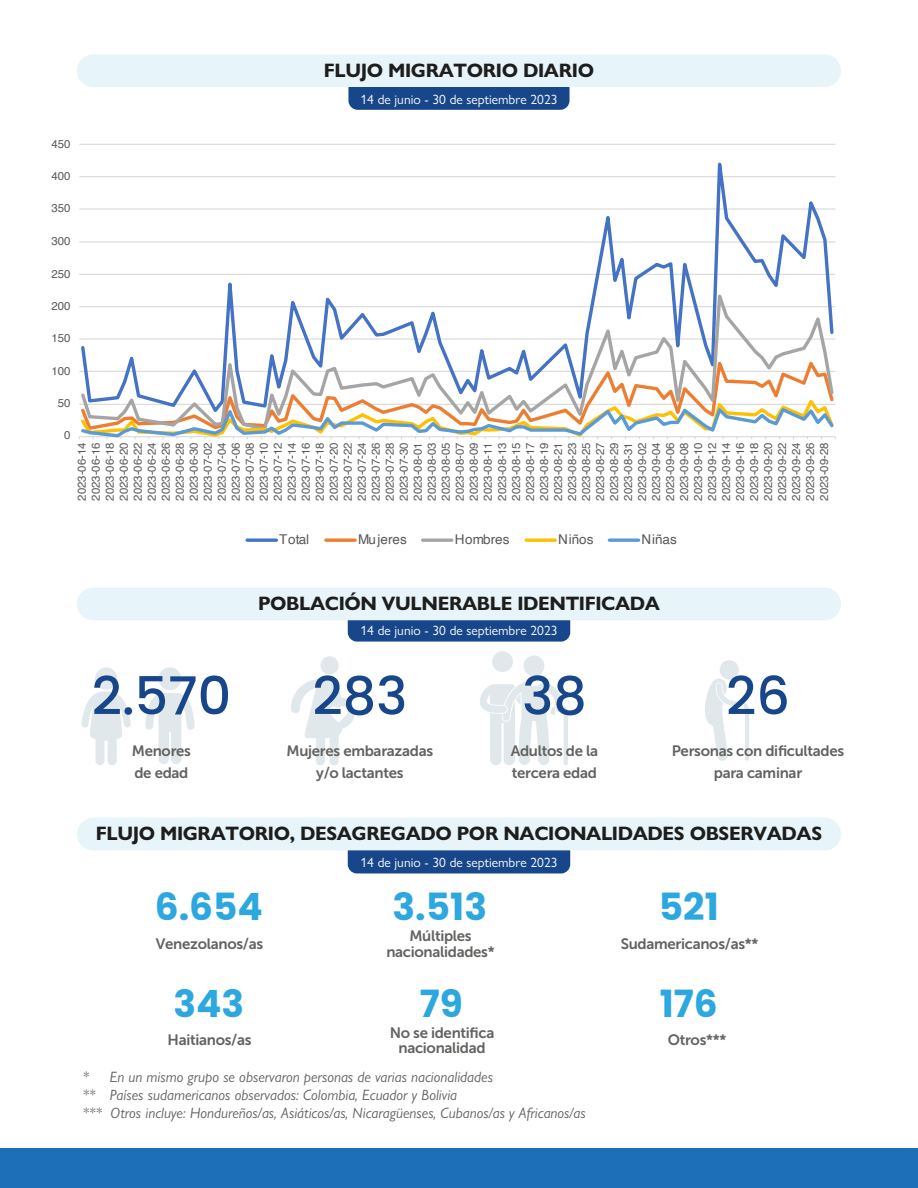
<style>
.page{position:relative;width:918px;height:1188px;background:#fff}
.page>*{position:absolute;margin:0;border:0;box-sizing:border-box;transform-origin:0 0}
.t1{font:500 52.5px "Poppins";color:#17478a}
.t2{font:700 37.5px "Poppins";color:#2da7df}
.t3{font:700 19.5px "Gill Sans Nova";letter-spacing:-.02em;color:#1d1d1b}
.t4{font:15px/21.6px "Museo Sans 700";letter-spacing:-.02em;color:#626260;text-align:center}
.t5{font:italic 15px/18px "Gill Sans Nova";color:#606160}
.t6{font:13.5px "Gill Sans Nova";color:#fff}
.t7{font:13.5px "Helvetica";color:#595959}
.t8{font:11.4px/14px "Helvetica";color:#595959;text-align:justify}
</style>
<div class="page">
<div style="left:348px;top:610px;width:222px;height:32px;background:#17478a;border-radius:9px"></div>
<div style="left:348px;top:842px;width:222px;height:31px;background:#17478a;border-radius:9px"></div>
<div style="left:348px;top:79px;width:222px;height:31px;background:#17478a;border-radius:9px"></div>
<svg style="left:81px;top:691px;width:50px;height:74px"></svg>
<div style="left:95px;top:667px;width:22px;height:23px;background:#e0e8eb;border-radius:50%"></div>
<svg style="left:145px;top:693px;width:50px;height:71px"></svg>
<div style="left:159px;top:667px;width:22px;height:23px;background:#e0e8eb;border-radius:50%"></div>
<svg style="left:291px;top:679px;width:64px;height:86px"></svg>
<div style="left:320px;top:656px;width:19px;height:18px;background:#e0e8eb;border-radius:50%"></div>
<div style="left:77px;top:588px;width:764px;height:32px;background:#e7f4f9;border-radius:16px"></div>
<div style="left:77px;top:54px;width:764px;height:33px;background:#e7f4f9;border-radius:16px"></div>
<div style="left:77px;top:818px;width:764px;height:32px;background:#e7f4f9;border-radius:16px"></div>
<svg style="left:705px;top:660px;width:44px;height:101px"></svg>
<svg style="left:480px;top:651px;width:88px;height:114px"></svg>
<div style="left:0;top:1148px;width:918px;height:40px;background:#1d70b7"></div>
<svg style="left:247px;top:538px;width:29px;height:4px"></svg>
<svg style="left:326px;top:538px;width:29px;height:4px"></svg>
<svg style="left:423px;top:538px;width:29px;height:4px"></svg>
<svg style="left:526px;top:538px;width:29px;height:4px"></svg>
<svg style="left:609px;top:538px;width:30px;height:4px"></svg>
<svg style="left:79px;top:144px;width:756px;height:135px"></svg>
<svg style="left:79px;top:279px;width:756px;height:116px"></svg>
<svg style="left:78px;top:395px;width:758px;height:44px"></svg>
<h3 class="t3" style="left:324px;top:58px;width:272px">FLUJO MIGRATORIO DIARIO</h3>
<p class="t8" style="left:51px;top:137px;width:21px">450</p>
<p class="t8" style="left:51px;top:169px;width:21px">400</p>
<p class="t8" style="left:51px;top:202px;width:21px">350</p>
<p class="t8" style="left:51px;top:234px;width:21px">300</p>
<p class="t8" style="left:51px;top:267px;width:21px">250</p>
<p class="t8" style="left:51px;top:299px;width:21px">200</p>
<p class="t8" style="left:51px;top:332px;width:21px">150</p>
<p class="t8" style="left:51px;top:364px;width:21px">100</p>
<p class="t8" style="left:58px;top:396px;width:14px">50</p>
<p class="t8" style="left:64px;top:429px;width:8px">0</p>
<p class="t6" style="left:360px;top:91px;width:199px">14 de junio - 30 de septiembre 2023</p>
<p class="t8" style="left:75px;top:501px;width:60px;rotate:-90deg">2023-06-14<br>2023-06-16<br>2023-06-18<br>2023-06-20<br>2023-06-22<br>2023-06-24<br>2023-06-26<br>2023-06-28<br>2023-06-30<br>2023-07-02<br>2023-07-04<br>2023-07-06<br>2023-07-08<br>2023-07-10<br>2023-07-12<br>2023-07-14<br>2023-07-16<br>2023-07-18<br>2023-07-20<br>2023-07-22<br>2023-07-24<br>2023-07-26<br>2023-07-28<br>2023-07-30<br>2023-08-01<br>2023-08-03<br>2023-08-05<br>2023-08-07<br>2023-08-09<br>2023-08-11<br>2023-08-13<br>2023-08-15<br>2023-08-17<br>2023-08-19<br>2023-08-21<br>2023-08-23<br>2023-08-25<br>2023-08-27<br>2023-08-29<br>2023-08-31<br>2023-09-02<br>2023-09-04<br>2023-09-06<br>2023-09-08<br>2023-09-10<br>2023-09-12<br>2023-09-14<br>2023-09-16<br>2023-09-18<br>2023-09-20<br>2023-09-22<br>2023-09-24<br>2023-09-26<br>2023-09-28</p>
<p class="t7" style="left:279px;top:528px;width:31px">Total</p>
<p class="t7" style="left:358px;top:528px;width:50px">Mujeres</p>
<p class="t7" style="left:455px;top:528px;width:56px">Hombres</p>
<p class="t7" style="left:558px;top:528px;width:37px">Niños</p>
<p class="t7" style="left:642px;top:528px;width:37px">Niñas</p>
<h3 class="t3" style="left:258px;top:592px;width:403px">POBLACIÓN VULNERABLE IDENTIFICADA</h3>
<h1 class="t1" style="left:92px;top:666px;width:141px">2.570</h1>
<h3 class="t4" style="left:132px;top:740px;width:61px;text-align:left">Menores de edad</h3>
<p class="t6" style="left:360px;top:623px;width:199px">14 de junio - 30 de septiembre 2023</p>
<h1 class="t1" style="left:312px;top:666px;width:96px">283</h1>
<h3 class="t4" style="left:287px;top:740px;width:148px">Mujeres embarazadas y/o lactantes</h3>
<h1 class="t1" style="left:522px;top:666px;width:66px">38</h1>
<h3 class="t4" style="left:511px;top:740px;width:89px;text-align:left">Adultos de la tercera edad</h3>
<h1 class="t1" style="left:726px;top:666px;width:65px">26</h1>
<h3 class="t4" style="left:672px;top:740px;width:174px">Personas con dificultades para caminar</h3>
<h3 class="t3" style="left:96px;top:822px;width:728px">FLUJO MIGRATORIO, DESAGREGADO POR NACIONALIDADES OBSERVADAS</h3>
<h2 class="t2" style="left:155px;top:886px;width:110px">6.654</h2>
<h3 class="t4" style="left:156px;top:933px;width:109px">Venezolanos/as</h3>
<h2 class="t2" style="left:174px;top:982px;width:72px">343</h2>
<h3 class="t4" style="left:168px;top:1029px;width:86px">Haitianos/as</h3>
<p class="t6" style="left:360px;top:855px;width:199px">14 de junio - 30 de septiembre 2023</p>
<h2 class="t2" style="left:393px;top:886px;width:96px">3.513</h2>
<h3 class="t4" style="left:386px;top:928px;width:110px;line-height:15.6px">Múltiples nacionalidades*</h3>
<h2 class="t2" style="left:420px;top:982px;width:45px">79</h2>
<h3 class="t4" style="left:390px;top:1025px;width:106px;line-height:15.6px">No se identifica nacionalidad</h3>
<h3 class="t5" style="left:83px;top:1068px;width:505px">* En un mismo grupo se observaron personas de varias nacionalidades<br>** Países sudamericanos observados: Colombia, Ecuador y Bolivia<br>*** Otros incluye: Hondureños/as, Asiáticos/as, Nicaragüenses, Cubanos/as y Africanos/as</h3>
<h2 class="t2" style="left:659px;top:886px;width:61px">521</h2>
<h3 class="t4" style="left:621px;top:933px;width:139px">Sudamericanos/as**</h3>
<h2 class="t2" style="left:660px;top:982px;width:60px">176</h2>
<h3 class="t4" style="left:668px;top:1029px;width:60px">Otros***</h3>
</div>
